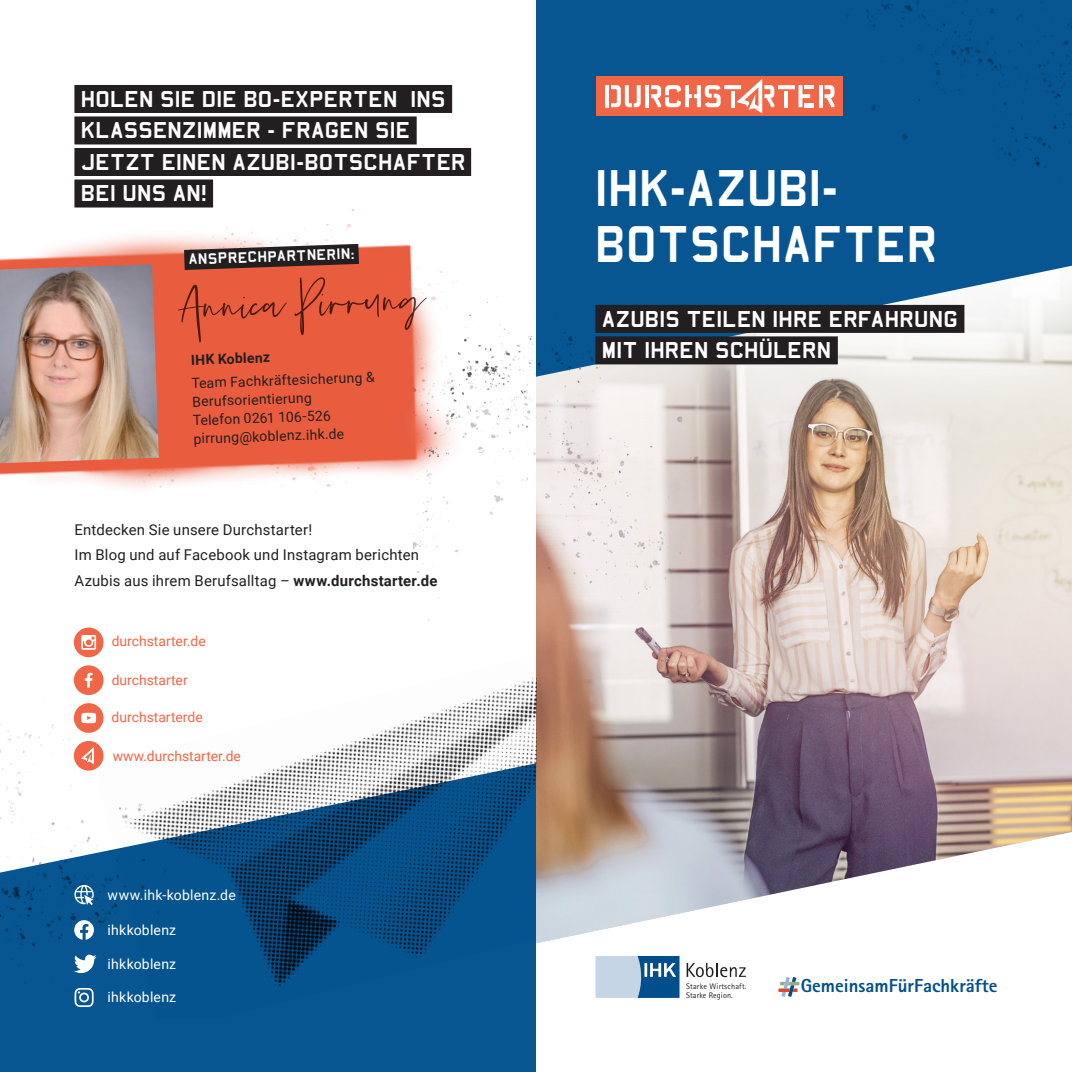
<style>
.page{position:relative;width:1072px;height:1072px;background:#fff}
.page>*{position:absolute;margin:0;border:0;box-sizing:border-box;transform-origin:0 0}
.t1{font:59.32px "Silver South Script";color:#231f20}
.t2{font:700 47.25px "AF Carplates";color:#fff;scale:.94 1}
.t3{font:700 21px/31.5px "AF Carplates";color:#fff}
.t4{font:800 18.72px "Agfa Rotis Sans Serif";color:#004f8c}
.t5{font:14.88px/25.4px "Roboto";letter-spacing:.015em;color:#231f20}
.Copy{font:14px/18.6px "Roboto";color:#231f20}
.t6{font:14px "Roboto";letter-spacing:.015em;color:#fff}
.Copy-2{font:700 14px "Roboto";color:#231f20}
.t7{font:13.83px "Roboto";color:#f26648}
.Copy-3{font:700 13.83px "AF Carplates";color:#fff}
.t8{font:8.22px/9.3px "Rotis Sans Serif";letter-spacing:.02em;color:#231f20}
.s1{font-weight:700}
</style>
<div class="page">
<img style="left:536px;top:377px;width:535px;height:566px">
<svg style="left:536px;top:0;width:535px;height:377px;background:#3573a2"></svg>
<div style="left:803px;top:0;width:268px;height:288px;background:#075591"></div>
<img style="left:413px;top:289px;width:293px;height:362px">
<div style="left:596px;top:77px;width:247px;height:39px;background:#f26648"></div>
<hr style="left:645px;top:85px;width:4px;height:22px;background:#fff">
<hr style="left:605px;top:85px;width:4px;height:22px;background:#fff">
<svg style="left:611px;top:85px;width:29px;height:22px"></svg>
<svg style="left:651px;top:85px;width:69px;height:22px"></svg>
<svg style="left:824px;top:85px;width:10px;height:22px"></svg>
<svg style="left:819px;top:85px;width:3px;height:22px"></svg>
<hr style="left:804px;top:103px;width:10px;height:4px;background:#fff">
<hr style="left:804px;top:85px;width:10px;height:4px;background:#fff">
<svg style="left:798px;top:85px;width:12px;height:22px"></svg>
<svg style="left:724px;top:85px;width:12px;height:4px"></svg>
<svg style="left:731px;top:91px;width:3px;height:16px"></svg>
<svg style="left:778px;top:85px;width:16px;height:4px"></svg>
<hr style="left:784px;top:91px;width:4px;height:16px;background:#fff">
<svg style="left:736px;top:79px;width:38px;height:35px"></svg>
<svg style="left:595px;top:956px;width:84px;height:41px;background:#79a2c2"></svg>
<svg style="left:686px;top:963px;width:59px;height:14px"></svg>
<div style="left:595px;top:305px;width:369px;height:28px;background:#231f20"></div>
<div style="left:595px;top:336px;width:242px;height:28px;background:#231f20"></div>
<div style="left:74px;top:85px;width:378px;height:28px;background:#231f20"></div>
<div style="left:74px;top:116px;width:342px;height:28px;background:#231f20"></div>
<div style="left:74px;top:148px;width:397px;height:28px;background:#231f20"></div>
<div style="left:74px;top:179px;width:139px;height:28px;background:#231f20"></div>
<svg style="left:778px;top:977px;width:21px;height:19px"></svg>
<div style="left:214px;top:1017px;width:322px;height:54px;background:#075591"></div>
<img style="left:0;top:679px;width:214px;height:392px">
<img style="left:93px;top:629px;width:443px;height:388px">
<svg style="left:74px;top:885px;width:20px;height:20px"></svg>
<svg style="left:75px;top:987px;width:19px;height:20px"></svg>
<svg style="left:74px;top:920px;width:20px;height:19px"></svg>
<svg style="left:74px;top:954px;width:22px;height:19px"></svg>
<svg style="left:74px;top:627px;width:29px;height:30px"></svg>
<svg style="left:74px;top:703px;width:29px;height:29px"></svg>
<svg style="left:74px;top:665px;width:29px;height:30px"></svg>
<svg style="left:74px;top:741px;width:29px;height:29px"></svg>
<img style="left:0;top:205px;width:465px;height:331px">
<svg style="left:164px;top:233px;width:215px;height:48px"></svg>
<img style="left:0;top:264px;width:159px;height:199px">
<p class="t3" style="left:81px;top:84px;width:366px">HOLEN SIE DIE BO-EXPERTEN INS</p>
<p class="t3" style="left:81px;top:115px;width:331px">KLASSENZIMMER - FRAGEN SIE</p>
<p class="t3" style="left:81px;top:147px;width:386px">JETZT EINEN AZUBI-BOTSCHAFTER</p>
<p class="t3" style="left:81px;top:178px;width:127px">BEI UNS AN!</p>
<p class="Copy-3" style="left:188px;top:250px;width:167px;rotate:-2deg">ANSPRECHPARTNERIN:</p>
<h1 class="t1" style="left:179px;top:272px;width:246px;rotate:-2deg">Annica Pirrung</h1>
<p class="Copy-2" style="left:190px;top:350px;width:81px;rotate:-2deg">IHK Koblenz</p>
<p class="Copy" style="left:191px;top:373px;width:184px;rotate:-2deg">Team Fachkräftesicherung &amp;<br>Berufsorientierung</p>
<p class="Copy" style="left:193px;top:410px;width:139px;rotate:-2deg">Telefon 0261 106-526</p>
<p class="Copy" style="left:193px;top:429px;width:152px;rotate:-2deg">pirrung@koblenz.ihk.de</p>
<p class="t5" style="left:74px;top:516px;width:364px">Entdecken Sie unsere Durchstarter!<br>Im Blog und auf Facebook und Instagram berichten<br>Azubis aus ihrem Berufsalltag – <span class="s1">www.durchstarter.de</span></p>
<p class="t7" style="left:112px;top:631px;width:96px">durchstarter.de</p>
<p class="t7" style="left:112px;top:670px;width:77px">durchstarter</p>
<p class="t7" style="left:112px;top:707px;width:93px">durchstarterde</p>
<p class="t7" style="left:113px;top:746px;width:130px">www.durchstarter.de</p>
<p class="t6" style="left:108px;top:885px;width:130px">www.ihk-koblenz.de</p>
<p class="t6" style="left:108px;top:920px;width:70px">ihkkoblenz</p>
<p class="t6" style="left:108px;top:954px;width:70px">ihkkoblenz</p>
<p class="t6" style="left:108px;top:987px;width:70px">ihkkoblenz</p>
<p class="t2" style="left:595px;top:158px;width:260px">IHK-AZUBI-</p>
<p class="t2" style="left:595px;top:214px;width:366px">BOTSCHAFTER</p>
<p class="t3" style="left:602px;top:304px;width:357px">AZUBIS TEILEN IHRE ERFAHRUNG<br>MIT IHREN SCHÜLERN</p>
<p class="t8" style="left:686px;top:981px;width:62px">Starke Wirtschaft.<br>Starke Region.</p>
<p class="t4" style="left:800px;top:974px;width:198px">GemeinsamFürFachkräfte</p>
</div>
